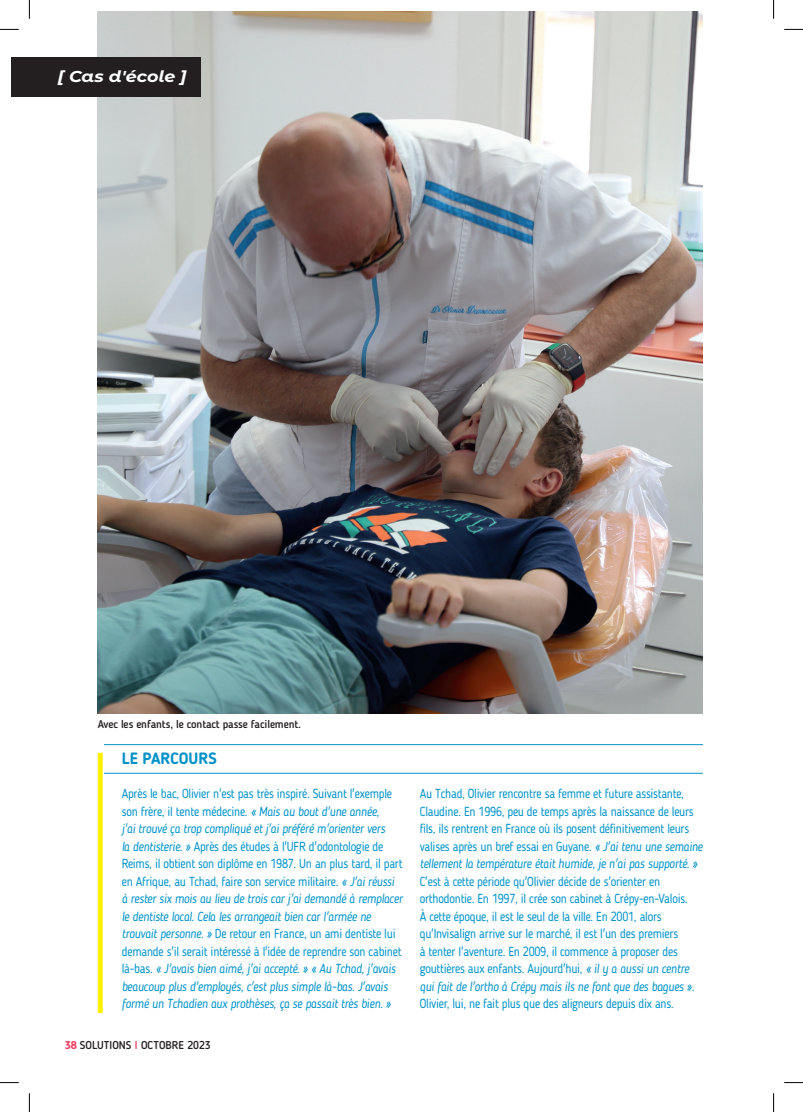
<style>
.page{position:relative;width:803px;height:1112px;background:#fff}
.page>*{position:absolute;margin:0;border:0;box-sizing:border-box;transform-origin:0 0}
.t1{font:700 16.25px "Blogger Sans";color:#0092c8}
.t2{font:italic 700 15.75px "Montserrat Alternates";letter-spacing:-.005em;color:#fff;scale:1.11 1}
.t3{font:italic 13px/17.5px "Blogger Sans";letter-spacing:-.02em;color:#0092c8;scale:.93 1}
.t4{font:13px/17.5px "Blogger Sans";letter-spacing:-.02em;color:#0092c8;scale:.93 1}
.t5{font:500 11.25px "Blogger Sans";letter-spacing:-.01em;color:#231f20}
.s1{font-style:normal}
.s2{font-style:italic}
.s3{font-weight:700;color:#ee3b60}
.s4{color:#ee3b60}
</style>
<div class="page">
<img style="left:98px;top:12px;width:605px;height:701px">
<hr style="left:104px;top:744px;width:599px;height:1px;background:#0092c8">
<hr style="left:104px;top:772px;width:599px;height:1px;background:#0092c8">
<div style="left:98px;top:752px;width:5px;height:260px;background:#fff101"></div>
<div style="left:12px;top:58px;width:189px;height:39px;background:#231f20"></div>
<svg style="left:0;top:29px;width:19px;height:1px"></svg>
<svg style="left:784px;top:29px;width:19px;height:1px"></svg>
<svg style="left:0;top:1082px;width:19px;height:1px"></svg>
<svg style="left:784px;top:1082px;width:19px;height:1px"></svg>
<svg style="left:29px;top:0;width:1px;height:19px"></svg>
<svg style="left:29px;top:1093px;width:1px;height:18px"></svg>
<svg style="left:773px;top:0;width:1px;height:19px"></svg>
<svg style="left:773px;top:1093px;width:1px;height:18px"></svg>
<p class="t2" style="left:58px;top:65px;width:118px">[ Cas d'école ]</p>
<p class="t5" style="left:98px;top:717px;width:205px">Avec les enfants, le contact passe facilement.</p>
<p class="t1" style="left:122px;top:748px;width:97px">LE PARCOURS</p>
<p class="t3" style="left:122px;top:784px;width:304px"><span class="s1">Après le bac, Olivier n'est pas très inspiré. Suivant l'exemple son frère, il tente médecine.</span> « Mais au bout d'une année,<br>j'ai trouvé ça trop compliqué et j'ai préféré m'orienter vers<br>la dentisterie. » <span class="s1">Après des études à l'UFR d'odontologie de Reims, il obtient son diplôme en 1987. Un an plus tard, il part en Afrique, au Tchad, faire son service militaire.</span> « J'ai réussi à rester six mois au lieu de trois car j'ai demandé à remplacer le dentiste local. Cela les arrangeait bien car l'armée ne trouvait personne. » <span class="s1">De retour en France, un ami dentiste lui demande s'il serait intéressé à l'idée de reprendre son cabinet là-bas.</span> « J'avais bien aimé, j'ai accepté. » « Au Tchad, j'avais beaucoup plus d'employés, c'est plus simple là-bas. J'avais formé un Tchadien aux prothèses, ça se passait très bien. »</p>
<p class="t4" style="left:420px;top:784px;width:306px">Au Tchad, Olivier rencontre sa femme et future assistante, Claudine. En 1996, peu de temps après la naissance de leurs fils, ils rentrent en France où ils posent définitivement leurs valises après un bref essai en Guyane. <span class="s2">« J'ai tenu une semaine tellement la température était humide, je n'ai pas supporté. »</span></p>
<p class="t4" style="left:420px;top:872px;width:297px">C'est à cette période qu'Olivier décide de s'orienter en orthodontie. En 1997, il crée son cabinet à Crépy-en-Valois.<br>À cette époque, il est le seul de la ville. En 2001, alors qu'Invisalign arrive sur le marché, il est l'un des premiers<br>à tenter l'aventure. En 2009, il commence à proposer des gouttières aux enfants. Aujourd'hui, <span class="s2">« il y a aussi un centre qui fait de l'ortho à Crépy mais ils ne font que des bagues ».</span></p>
<p class="t4" style="left:420px;top:994px;width:275px">Olivier, lui, ne fait plus que des aligneurs depuis dix ans.</p>
<p class="t5" style="left:65px;top:1037px;width:147px"><span class="s3">38</span> SOLUTIONS <span class="s4">I</span> OCTOBRE 2023</p>
</div>
